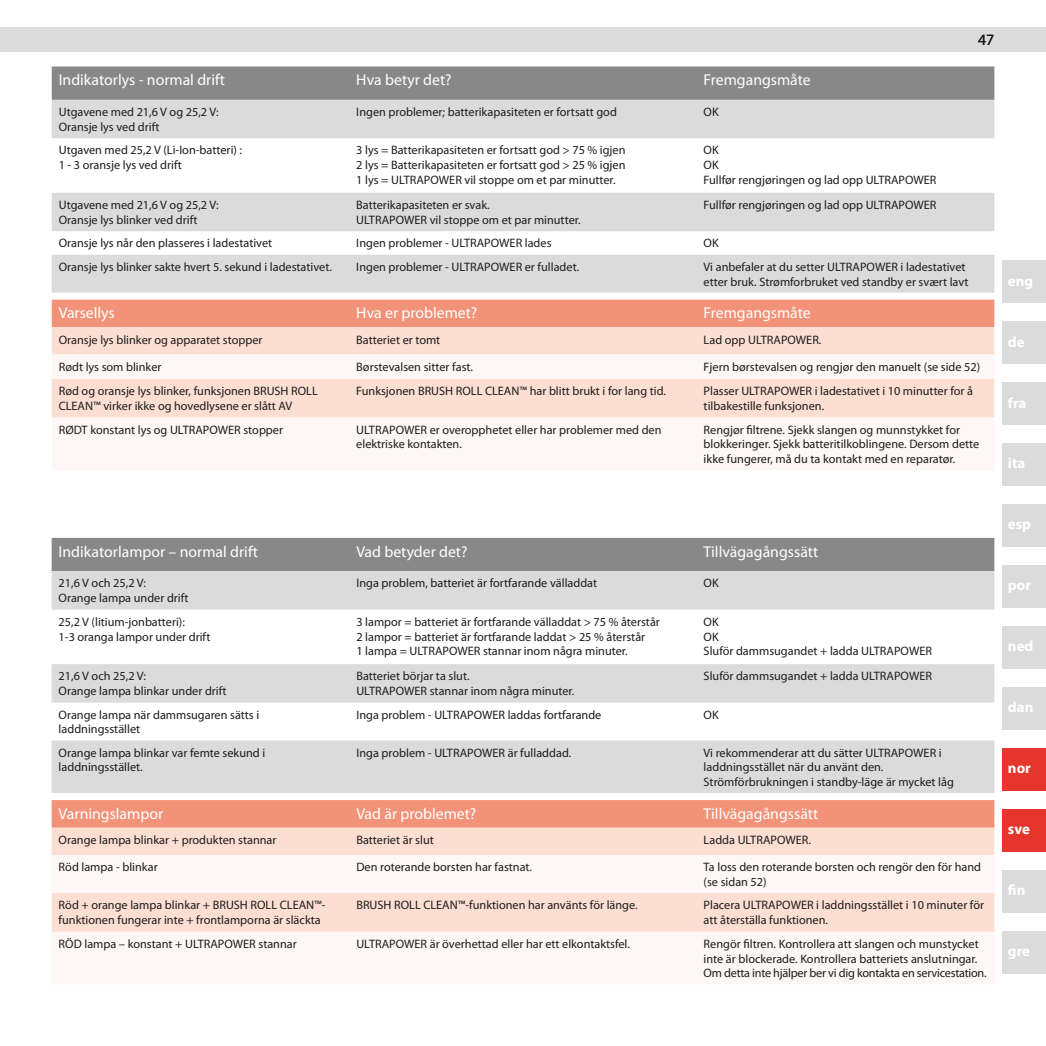
<style>
.page{position:relative;width:1046px;height:1046px;background:#fff}
.page>*{position:absolute;margin:0;border:0;box-sizing:border-box;transform-origin:0 0}
.t1{font:15.75px "Myriad Pro";color:#fff}
.t2{font:15.75px "Myriad Pro";color:#1d1d1b}
.t3{font:700 14.88px "Myriad Pro";color:#fff}
.t4{font:12.25px/14.7px "Myriad Pro";color:#1d1d1b}
</style>
<div class="page">
<div style="left:0;top:27px;width:1046px;height:25px;background:#dbdbdb"></div>
<div style="left:1002px;top:260px;width:44px;height:43px;background:#dbdbdb"></div>
<div style="left:1002px;top:321px;width:44px;height:43px;background:#dbdbdb"></div>
<div style="left:1002px;top:382px;width:44px;height:43px;background:#dbdbdb"></div>
<div style="left:1002px;top:443px;width:44px;height:43px;background:#dbdbdb"></div>
<div style="left:1002px;top:504px;width:44px;height:43px;background:#dbdbdb"></div>
<div style="left:1002px;top:565px;width:44px;height:43px;background:#dbdbdb"></div>
<div style="left:1002px;top:626px;width:44px;height:43px;background:#dbdbdb"></div>
<div style="left:1002px;top:687px;width:44px;height:43px;background:#dbdbdb"></div>
<div style="left:1002px;top:748px;width:44px;height:43px;background:#e6352c"></div>
<div style="left:1002px;top:809px;width:44px;height:43px;background:#e6352c"></div>
<div style="left:1002px;top:870px;width:44px;height:43px;background:#dbdbdb"></div>
<div style="left:1002px;top:931px;width:44px;height:43px;background:#dbdbdb"></div>
<div style="left:52px;top:67px;width:942px;height:33px;background:#888"></div>
<svg style="left:52px;top:100px;width:942px;height:193px;fill:#dbdbdb"></svg>
<div style="left:52px;top:300px;width:942px;height:27px;background:#f29278"></div>
<div style="left:52px;top:327px;width:942px;height:27px;background:#fcded3"></div>
<svg style="left:52px;top:354px;width:942px;height:64px;fill:#fcded3"></svg>
<div style="left:52px;top:538px;width:942px;height:33px;background:#888"></div>
<svg style="left:52px;top:571px;width:942px;height:222px;fill:#dbdbdb"></svg>
<svg style="left:52px;top:800px;width:942px;height:28px;background:#f2937a"></svg>
<div style="left:52px;top:828px;width:942px;height:27px;background:#fcded3"></div>
<div style="left:52px;top:893px;width:942px;height:39px;background:#fcded3"></div>
<p class="t2" style="left:978px;top:31px;width:18px">47</p>
<p class="t1" style="left:59px;top:71px;width:168px">Indikatorlys - normal drift</p>
<p class="t1" style="left:356px;top:71px;width:97px">Hva betyr det?</p>
<p class="t1" style="left:704px;top:71px;width:109px">Fremgangsmåte</p>
<p class="t4" style="left:59px;top:105px;width:161px">Utgavene med 21,6 V og 25,2 V:<br>Oransje lys ved drift</p>
<p class="t4" style="left:356px;top:105px;width:262px">Ingen problemer; batterikapasiteten er fortsatt god</p>
<p class="t4" style="left:704px;top:105px;width:17px">OK</p>
<p class="t4" style="left:59px;top:143px;width:185px">Utgaven med 25,2 V (Li-Ion-batteri) :<br>1 - 3 oransje lys ved drift</p>
<p class="t4" style="left:356px;top:143px;width:271px;text-align:justify">3 lys = Batterikapasiteten er fortsatt god &gt; 75 % igjen 2 lys = Batterikapasiteten er fortsatt god &gt; 25 % igjen 1 lys = ULTRAPOWER vil stoppe om et par minutter.</p>
<p class="t4" style="left:704px;top:143px;width:234px">OK<br>OK<br>Fullfør rengjøringen og lad opp ULTRAPOWER</p>
<p class="t4" style="left:59px;top:198px;width:161px">Utgavene med 21,6 V og 25,2 V:<br>Oransje lys blinker ved drift</p>
<p class="t4" style="left:356px;top:198px;width:226px">Batterikapasiteten er svak.<br>ULTRAPOWER vil stoppe om et par minutter.</p>
<p class="t4" style="left:704px;top:198px;width:234px">Fullfør rengjøringen og lad opp ULTRAPOWER</p>
<p class="t4" style="left:59px;top:236px;width:215px">Oransje lys når den plasseres i ladestativet</p>
<p class="t4" style="left:356px;top:236px;width:197px">Ingen problemer - ULTRAPOWER lades</p>
<p class="t4" style="left:704px;top:236px;width:17px">OK</p>
<p class="t4" style="left:59px;top:260px;width:275px">Oransje lys blinker sakte hvert 5. sekund i ladestativet.</p>
<p class="t4" style="left:356px;top:260px;width:224px">Ingen problemer - ULTRAPOWER er fulladet.</p>
<p class="t4" style="left:704px;top:260px;width:266px">Vi anbefaler at du setter ULTRAPOWER i ladestativet etter bruk. Strømforbruket ved standby er svært lavt</p>
<p class="t1" style="left:59px;top:305px;width:58px">Varsellys</p>
<p class="t1" style="left:356px;top:305px;width:123px">Hva er problemet?</p>
<p class="t1" style="left:704px;top:305px;width:109px">Fremgangsmåte</p>
<p class="t4" style="left:59px;top:332px;width:205px">Oransje lys blinker og apparatet stopper</p>
<p class="t4" style="left:356px;top:332px;width:86px">Batteriet er tomt</p>
<p class="t4" style="left:704px;top:332px;width:119px">Lad opp ULTRAPOWER.</p>
<p class="t4" style="left:59px;top:359px;width:104px">Rødt lys som blinker</p>
<p class="t4" style="left:356px;top:359px;width:118px">Børstevalsen sitter fast.</p>
<p class="t4" style="left:704px;top:359px;width:278px">Fjern børstevalsen og rengjør den manuelt (se side 52)</p>
<p class="t4" style="left:59px;top:383px;width:261px">Rød og oransje lys blinker, funksjonen BRUSH ROLL<br>CLEAN™ virker ikke og hovedlysene er slått AV</p>
<p class="t4" style="left:356px;top:383px;width:311px">Funksjonen BRUSH ROLL CLEAN™ har blitt brukt i for lang tid.</p>
<p class="t4" style="left:704px;top:383px;width:271px">Plasser ULTRAPOWER i ladestativet i 10 minutter for å tilbakestille funksjonen.</p>
<p class="t4" style="left:59px;top:422px;width:226px">RØDT konstant lys og ULTRAPOWER stopper</p>
<p class="t4" style="left:356px;top:422px;width:307px">ULTRAPOWER er overopphetet eller har problemer med den elektriske kontakten.</p>
<p class="t4" style="left:704px;top:422px;width:277px">Rengjør filtrene. Sjekk slangen og munnstykket for blokkeringer. Sjekk batteritilkoblingene. Dersom dette ikke fungerer, må du ta kontakt med en reparatør.</p>
<p class="t3" style="left:1008px;top:272px;width:27px">eng</p>
<p class="t3" style="left:1008px;top:333px;width:18px">de</p>
<p class="t3" style="left:1008px;top:394px;width:20px">fra</p>
<p class="t3" style="left:1008px;top:455px;width:19px">ita</p>
<p class="t1" style="left:59px;top:543px;width:201px">Indikatorlampor – normal drift</p>
<p class="t1" style="left:356px;top:543px;width:113px">Vad betyder det?</p>
<p class="t1" style="left:704px;top:543px;width:116px">Tillvägagångssätt</p>
<p class="t4" style="left:59px;top:576px;width:131px">21,6 V och 25,2 V:<br>Orange lampa under drift</p>
<p class="t4" style="left:356px;top:576px;width:242px">Inga problem, batteriet är fortfarande välladdat</p>
<p class="t4" style="left:704px;top:576px;width:17px">OK</p>
<p class="t4" style="left:59px;top:614px;width:153px">25,2 V (litium-jonbatteri):<br>1-3 oranga lampor under drift</p>
<p class="t4" style="left:356px;top:614px;width:305px">3 lampor = batteriet är fortfarande välladdat &gt; 75 % återstår<br>2 lampor = batteriet är fortfarande laddat &gt; 25 % återstår<br>1 lampa = ULTRAPOWER stannar inom några minuter.</p>
<p class="t4" style="left:704px;top:614px;width:230px">OK<br>OK<br>Sluför dammsugandet + ladda ULTRAPOWER</p>
<p class="t4" style="left:59px;top:669px;width:169px">21,6 V och 25,2 V:<br>Orange lampa blinkar under drift</p>
<p class="t4" style="left:356px;top:669px;width:220px">Batteriet börjar ta slut.<br>ULTRAPOWER stannar inom några minuter.</p>
<p class="t4" style="left:704px;top:669px;width:230px">Sluför dammsugandet + ladda ULTRAPOWER</p>
<p class="t4" style="left:59px;top:707px;width:202px">Orange lampa när dammsugaren sätts i laddningsstället</p>
<p class="t4" style="left:356px;top:707px;width:246px">Inga problem - ULTRAPOWER laddas fortfarande</p>
<p class="t4" style="left:704px;top:707px;width:17px">OK</p>
<p class="t4" style="left:59px;top:745px;width:208px">Orange lampa blinkar var femte sekund i laddningsstället.</p>
<p class="t4" style="left:356px;top:745px;width:216px">Inga problem - ULTRAPOWER är fulladdad.</p>
<p class="t4" style="left:704px;top:745px;width:252px">Vi rekommenderar att du sätter ULTRAPOWER i laddningsstället när du använt den.<br>Strömförbrukningen i standby-läge är mycket låg</p>
<p class="t1" style="left:59px;top:805px;width:106px">Varningslampor</p>
<p class="t1" style="left:356px;top:805px;width:121px">Vad är problemet?</p>
<p class="t1" style="left:704px;top:805px;width:116px">Tillvägagångssätt</p>
<p class="t4" style="left:59px;top:832px;width:219px">Orange lampa blinkar + produkten stannar</p>
<p class="t4" style="left:356px;top:832px;width:79px">Batteriet är slut</p>
<p class="t4" style="left:704px;top:832px;width:109px">Ladda ULTRAPOWER.</p>
<p class="t4" style="left:59px;top:860px;width:101px">Röd lampa - blinkar</p>
<p class="t4" style="left:356px;top:860px;width:177px">Den roterande borsten har fastnat.</p>
<p class="t4" style="left:704px;top:860px;width:279px">Ta loss den roterande borsten och rengör den för hand (se sidan 52)</p>
<p class="t4" style="left:59px;top:897px;width:268px">Röd + orange lampa blinkar + BRUSH ROLL CLEAN™- funktionen fungerar inte + frontlamporna är släckta</p>
<p class="t4" style="left:356px;top:897px;width:283px">BRUSH ROLL CLEAN™-funktionen har använts för länge.</p>
<p class="t4" style="left:704px;top:897px;width:282px">Placera ULTRAPOWER i laddningsstället i 10 minuter för att återställa funktionen.</p>
<p class="t4" style="left:59px;top:936px;width:240px">RÖD lampa – konstant + ULTRAPOWER stannar</p>
<p class="t4" style="left:356px;top:936px;width:275px">ULTRAPOWER är överhettad eller har ett elkontaktsfel.</p>
<p class="t4" style="left:704px;top:936px;width:284px">Rengör filtren. Kontrollera att slangen och munstycket inte är blockerade. Kontrollera batteriets anslutningar.<br>Om detta inte hjälper ber vi dig kontakta en servicestation.</p>
<p class="t3" style="left:1008px;top:516px;width:25px">esp</p>
<p class="t3" style="left:1008px;top:577px;width:25px">por</p>
<p class="t3" style="left:1008px;top:638px;width:27px">ned</p>
<p class="t3" style="left:1008px;top:699px;width:27px">dan</p>
<p class="t3" style="left:1008px;top:760px;width:24px">nor</p>
<p class="t3" style="left:1008px;top:821px;width:23px">sve</p>
<p class="t3" style="left:1008px;top:881px;width:19px">fin</p>
<p class="t3" style="left:1008px;top:942px;width:24px">gre</p>
</div>
